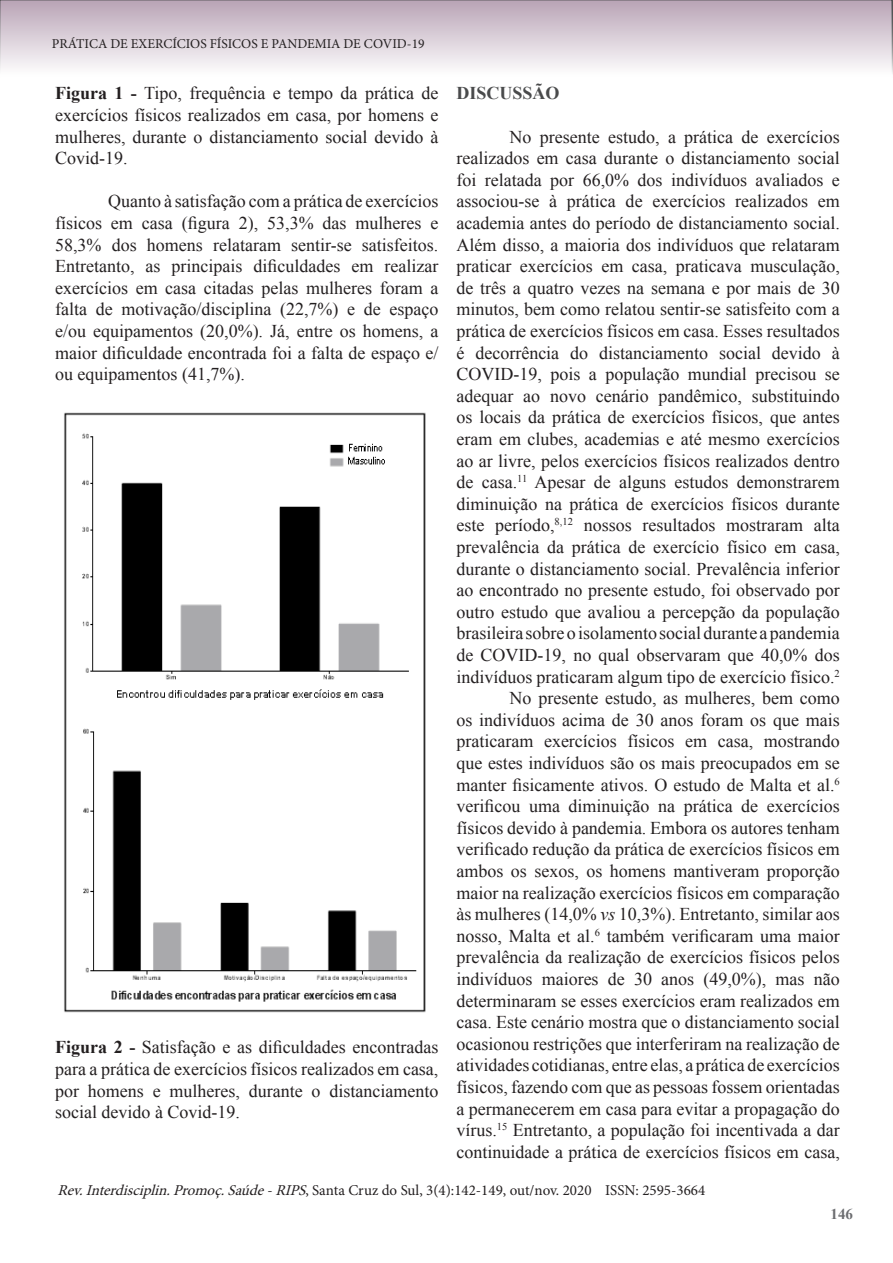
<style>
.page{position:relative;width:893px;height:1263px;background:#fff}
.page>*{position:absolute;margin:0;border:0;box-sizing:border-box;transform-origin:0 0}
.t1{font:18px/21.6px "Times New Roman";color:#231f20;text-align:justify}
.t2{font:700 18px "Times New Roman";color:#494a4b}
.t3{font:15px "Minion Pro";color:#231f20}
.t4{font:700 15px "Times New Roman";color:#6c6d70}
.t5{font:13.5px "Minion Pro";color:#231f20}
.s1{font-weight:700}
.s2{font-style:italic}
</style>
<div class="page">
<svg style="left:0;top:0;width:892px;height:71px;background:#d8ccd6"></svg>
<svg style="left:892px;top:0;width:1px;height:74px"></svg>
<img style="left:64px;top:412px;width:362px;height:601px">
<p class="t5" style="left:52px;top:35px;width:374px">PRÁTICA DE EXERCÍCIOS FÍSICOS E PANDEMIA DE COVID-19</p>
<p class="t1" style="left:55px;top:82px;width:385px"><span class="s1">Figura 1 -</span> Tipo, frequência e tempo da prática de exercícios físicos realizados em casa, por homens e mulheres, durante o distanciamento social devido à Covid-19.</p>
<p class="t1" style="left:55px;top:190px;width:385px;text-indent:53px">Quanto à satisfação com a prática de exercícios físicos em casa (figura 2), 53,3% das mulheres e 58,3% dos homens relataram sentir-se satisfeitos.<br>Entretanto, as principais dificuldades em realizar exercícios em casa citadas pelas mulheres foram a falta de motivação/disciplina (22,7%) e de espaço e/ou equipamentos (20,0%). Já, entre os homens, a maior dificuldade encontrada foi a falta de espaço e/ ou equipamentos (41,7%).</p>
<p class="t1" style="left:55px;top:1036px;width:385px"><span class="s1">Figura 2 -</span> Satisfação e as dificuldades encontradas para a prática de exercícios físicos realizados em casa, por homens e mulheres, durante o distanciamento social devido à Covid-19.</p>
<p class="t2" style="left:456px;top:81px;width:105px">DISCUSSÃO</p>
<p class="t1" style="left:456px;top:125px;width:385px;text-indent:53px">No presente estudo, a prática de exercícios realizados em casa durante o distanciamento social foi relatada por 66,0% dos indivíduos avaliados e associou-se à prática de exercícios realizados em academia antes do período de distanciamento social.<br>Além disso, a maioria dos indivíduos que relataram praticar exercícios em casa, praticava musculação, de três a quatro vezes na semana e por mais de 30 minutos, bem como relatou sentir-se satisfeito com a prática de exercícios físicos em casa. Esses resultados é decorrência do distanciamento social devido à COVID-19, pois a população mundial precisou se adequar ao novo cenário pandêmico, substituindo os locais da prática de exercícios físicos, que antes eram em clubes, academias e até mesmo exercícios ao ar livre, pelos exercícios físicos realizados dentro de casa.<sup>11</sup> Apesar de alguns estudos demonstrarem diminuição na prática de exercícios físicos durante este período,<sup>8,12</sup> nossos resultados mostraram alta prevalência da prática de exercício físico em casa, durante o distanciamento social. Prevalência inferior ao encontrado no presente estudo, foi observado por outro estudo que avaliou a percepção da população brasileira sobre o isolamento social durante a pandemia de COVID-19, no qual observaram que 40,0% dos indivíduos praticaram algum tipo de exercício físico.<sup>2</sup></p>
<p class="t1" style="left:456px;top:687px;width:385px;text-indent:53px">No presente estudo, as mulheres, bem como os indivíduos acima de 30 anos foram os que mais praticaram exercícios físicos em casa, mostrando que estes indivíduos são os mais preocupados em se manter fisicamente ativos. O estudo de Malta et al.<sup>6 </sup>verificou uma diminuição na prática de exercícios físicos devido à pandemia. Embora os autores tenham verificado redução da prática de exercícios físicos em ambos os sexos, os homens mantiveram proporção maior na realização exercícios físicos em comparação às mulheres (14,0% <span class="s2">vs</span> 10,3%). Entretanto, similar aos nosso, Malta et al.<sup>6</sup> também verificaram uma maior prevalência da realização de exercícios físicos pelos indivíduos maiores de 30 anos (49,0%), mas não determinaram se esses exercícios eram realizados em casa. Este cenário mostra que o distanciamento social ocasionou restrições que interferiram na realização de atividades cotidianas, entre elas, a prática de exercícios físicos, fazendo com que as pessoas fossem orientadas a permanecerem em casa para evitar a propagação do vírus.<sup>15</sup> Entretanto, a população foi incentivada a dar continuidade a prática de exercícios físicos em casa,</p>
<p class="t3" style="left:57px;top:1180px;width:649px"><span class="s2">Rev.Interdisciplin.Promoç.Saúde-RIPS</span>, Santa Cruz do Sul, 3(4):142-149, out/nov. 2020 ISSN: 2595-3664</p>
<p class="t4" style="left:831px;top:1204px;width:24px">146</p>
</div>
